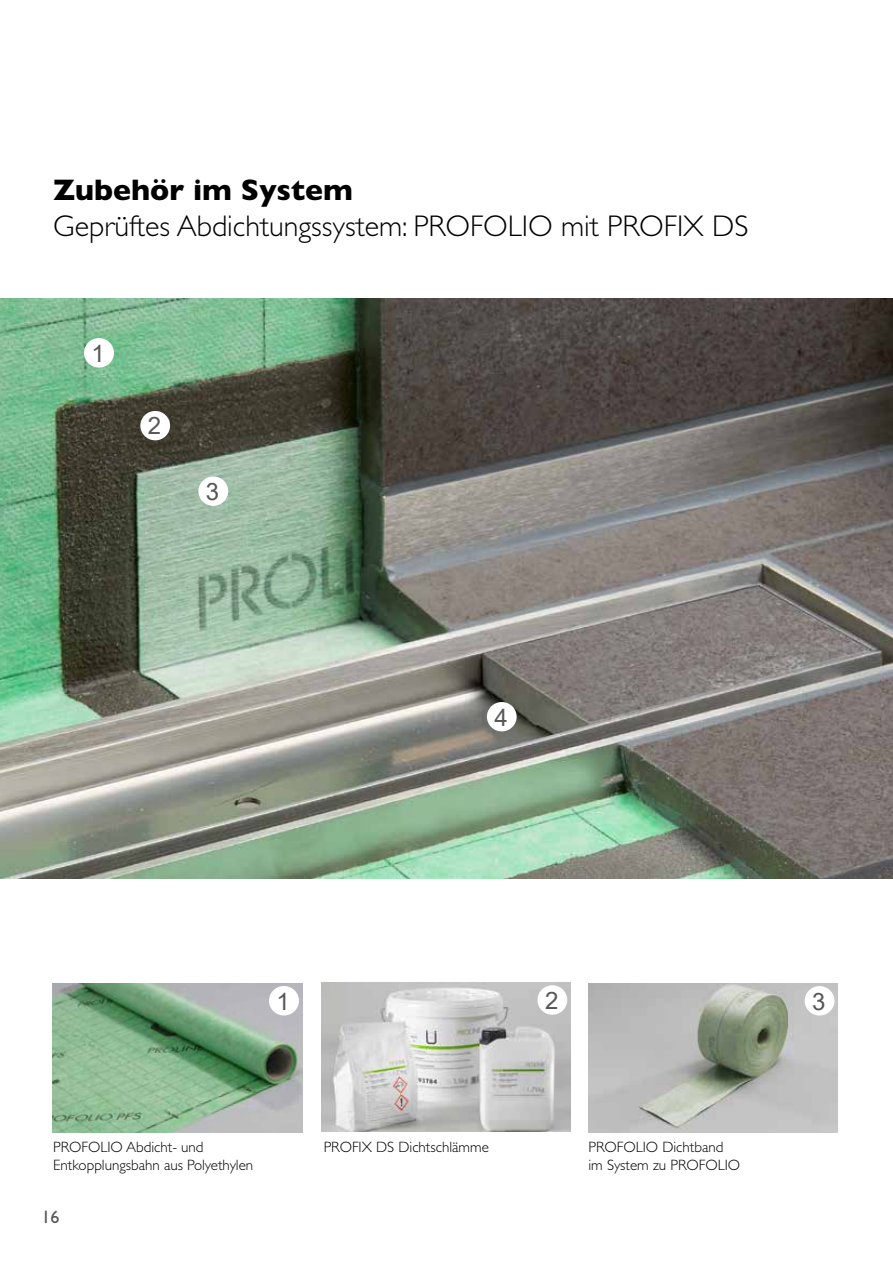
<style>
.page{position:relative;width:893px;height:1263px;background:#fff}
.page>*{position:absolute;margin:0;border:0;box-sizing:border-box;transform-origin:0 0}
.t1{font:300 30px "Gill Sans";color:#000}
.t2{font:700 30px "Gill Sans";color:#000}
.t3{font:24px "Arial";color:#575756}
.t4{font:18px "Gill Sans";color:#575756}
.t5{font:300 15px/18px "Gill Sans";color:#000}
</style>
<div class="page">
<img style="left:0;top:299px;width:893px;height:579px">
<div style="left:85px;top:340px;width:27px;height:26px;background:#fff;border-radius:50%"></div>
<div style="left:84px;top:338px;width:30px;height:30px;border:3px solid #fff;border-radius:50%"></div>
<div style="left:142px;top:412px;width:27px;height:27px;background:#fff;border-radius:50%"></div>
<div style="left:140px;top:411px;width:30px;height:29px;border:3px solid #fff;border-radius:50%"></div>
<div style="left:200px;top:478px;width:27px;height:26px;background:#fff;border-radius:50%"></div>
<div style="left:198px;top:476px;width:30px;height:30px;border:3px solid #fff;border-radius:50%"></div>
<div style="left:488px;top:703px;width:27px;height:27px;background:#fff;border-radius:50%"></div>
<div style="left:487px;top:702px;width:30px;height:29px;border:3px solid #fff;border-radius:50%"></div>
<img style="left:53px;top:983px;width:249px;height:149px">
<div style="left:270px;top:987px;width:27px;height:27px;background:#fff;border-radius:50%"></div>
<div style="left:269px;top:986px;width:30px;height:29px;border:3px solid #fff;border-radius:50%"></div>
<img style="left:321px;top:982px;width:249px;height:149px">
<div style="left:539px;top:987px;width:27px;height:26px;background:#fff;border-radius:50%"></div>
<div style="left:537px;top:985px;width:30px;height:30px;border:3px solid #fff;border-radius:50%"></div>
<img style="left:588px;top:983px;width:250px;height:149px">
<div style="left:806px;top:987px;width:27px;height:27px;background:#fff;border-radius:50%"></div>
<div style="left:805px;top:986px;width:29px;height:29px;border:3px solid #fff;border-radius:50%"></div>
<h1 class="t2" style="left:53px;top:166px;width:301px">Zubehör im System</h1>
<h1 class="t1" style="left:53px;top:202px;width:697px">Geprüftes Abdichtungssystem: PROFOLIO mit PROFIX DS</h1>
<h2 class="t3" style="left:92px;top:337px;width:15px">1</h2>
<h2 class="t3" style="left:148px;top:409px;width:15px">2</h2>
<h2 class="t3" style="left:206px;top:475px;width:15px">3</h2>
<h2 class="t3" style="left:494px;top:700px;width:15px">4</h2>
<h2 class="t3" style="left:277px;top:984px;width:15px">1</h2>
<h2 class="t3" style="left:545px;top:984px;width:15px">2</h2>
<p class="t5" style="left:53px;top:1137px;width:202px">PROFOLIO Abdicht- und<br>Entkopplungsbahn aus Polyethylen</p>
<p class="t4" style="left:41px;top:1206px;width:20px">16</p>
<p class="t5" style="left:324px;top:1137px;width:167px">PROFIX DS Dichtschlämme</p>
<p class="t5" style="left:588px;top:1137px;width:153px">PROFOLIO Dichtband im System zu PROFOLIO</p>
<h2 class="t3" style="left:812px;top:984px;width:15px">3</h2>
</div>
